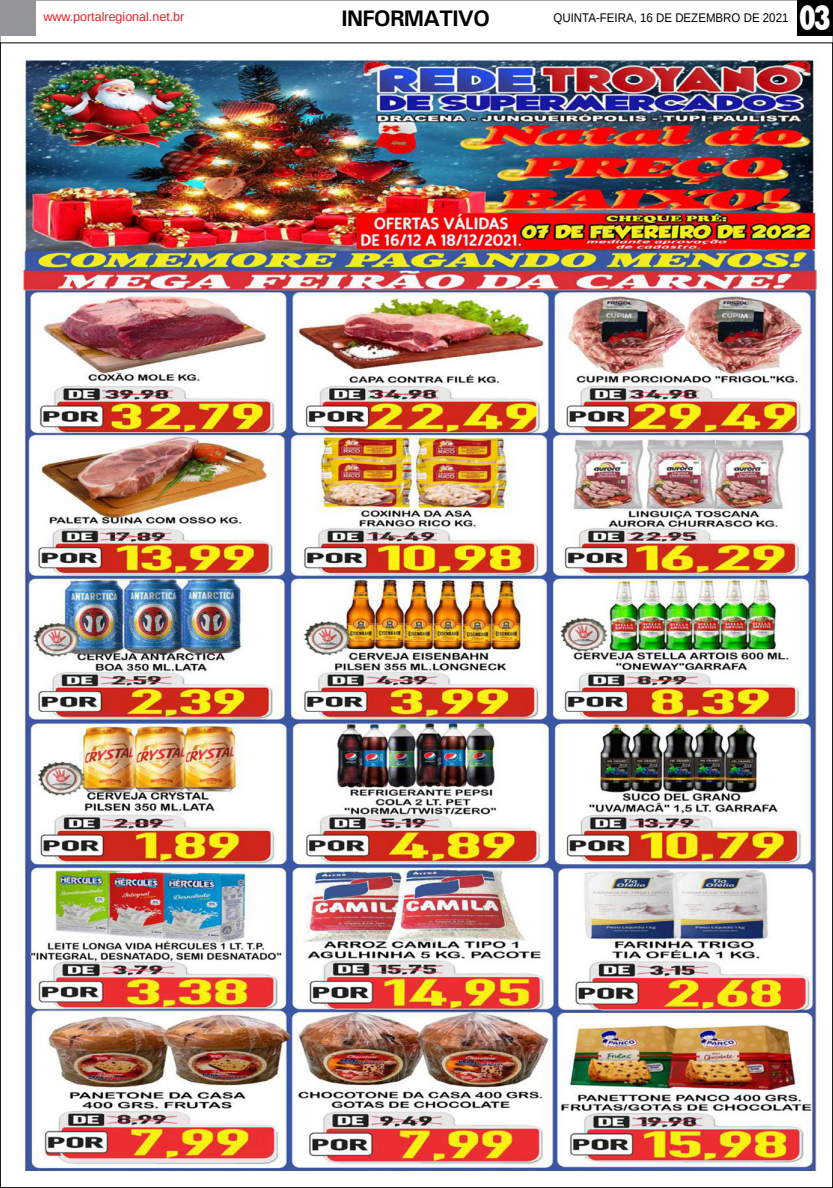
<style>
.page{position:relative;width:833px;height:1188px;background:#fff}
.page>*{position:absolute;margin:0;border:0;box-sizing:border-box;transform-origin:0 0}
.t1{font:800 36.12px "Rockwell";color:#fff;scale:.7 1}
.TITULO_PG{font:700 22.5px "Univers";letter-spacing:-.04em;color:#000}
.DATA_PG{font:12.5px "Liberation Sans";color:#000;scale:.92 1}
.DATA_PG-2{font:12.5px "Liberation Sans";color:#ed1d24}
</style>
<div class="page">
<div style="left:0;top:0;width:35px;height:35px;background:#939598"></div>
<div style="left:797px;top:0;width:36px;height:35px;background:#000"></div>
<img style="left:18px;top:59px;width:798px;height:1111px">
<p class="DATA_PG-2" style="left:43px;top:10px;width:143px">www.portalregional.net.br</p>
<p class="TITULO_PG" style="left:342px;top:5px;width:150px">INFORMATIVO</p>
<p class="DATA_PG" style="left:553px;top:10px;width:257px">QUINTA-FEIRA, 16 DE DEZEMBRO DE 2021</p>
<p class="t1" style="left:799px;top:-3px;width:48px">03</p>
</div>
